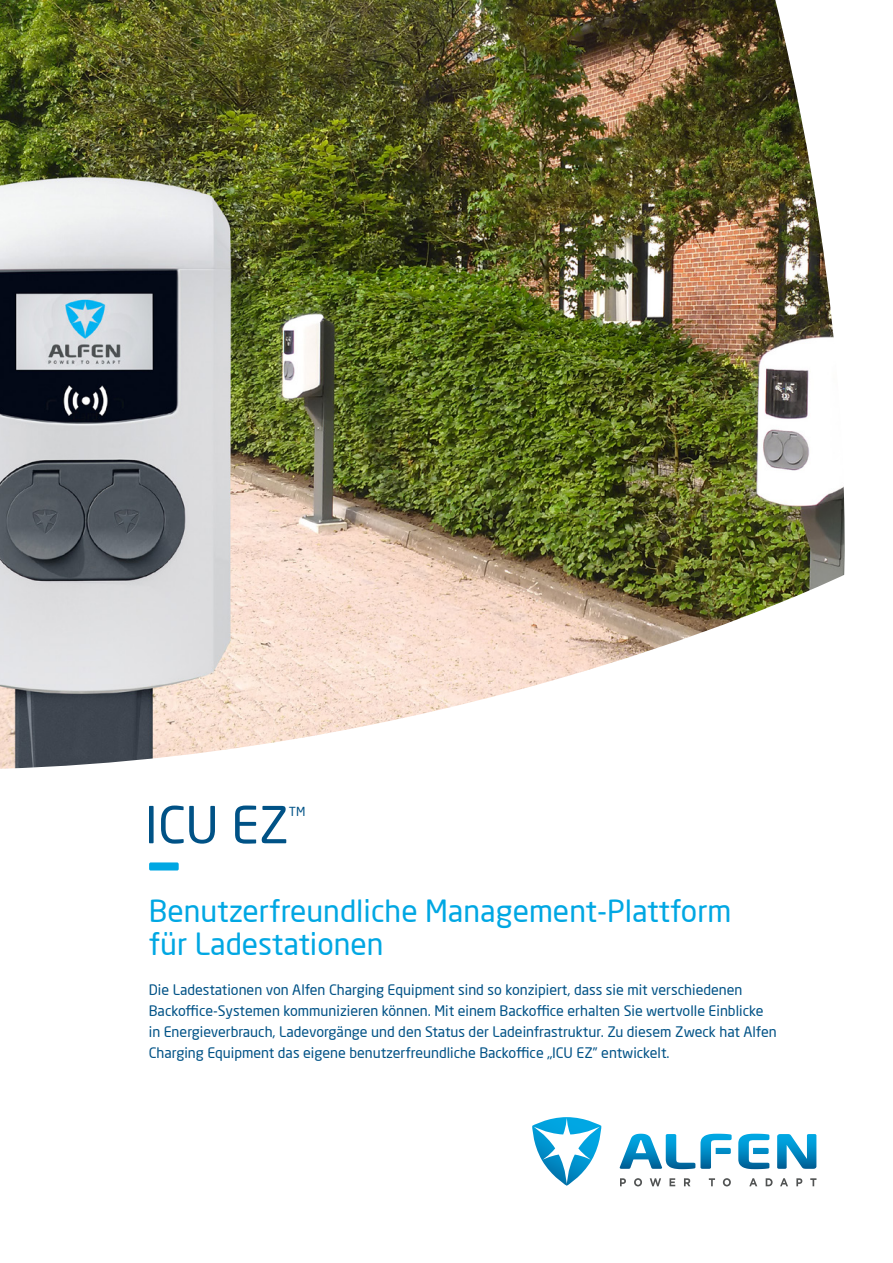
<style>
.page{position:relative;width:893px;height:1263px;background:#fff}
.page>*{position:absolute;margin:0;border:0;box-sizing:border-box;transform-origin:0 0}
.t1{font:108.75px "Neo Sans Pro";color:#00a7e3;scale:.8 1}
.t2{font:50.25px "Neo Sans Pro";color:#005286}
.t3{font:30px "Neo Sans Pro";color:#00a7e3}
.t4{font:14.25px/21px "Neo Sans Pro";color:#005286}
.t5{font:12.3px "Neo Sans Pro";color:#005286}
</style>
<div class="page">
<svg style="left:777px;top:1134px;width:39px;height:35px"></svg>
<svg style="left:620px;top:1134px;width:112px;height:35px"></svg>
<svg style="left:738px;top:1134px;width:31px;height:35px"></svg>
<svg style="left:532px;top:1117px;width:69px;height:69px"></svg>
<svg style="left:620px;top:1178px;width:6px;height:8px"></svg>
<svg style="left:634px;top:1178px;width:8px;height:8px"></svg>
<svg style="left:650px;top:1178px;width:11px;height:8px"></svg>
<svg style="left:669px;top:1178px;width:6px;height:8px"></svg>
<svg style="left:684px;top:1178px;width:6px;height:8px"></svg>
<svg style="left:709px;top:1178px;width:6px;height:8px"></svg>
<svg style="left:723px;top:1178px;width:8px;height:8px"></svg>
<svg style="left:749px;top:1178px;width:8px;height:8px"></svg>
<svg style="left:766px;top:1178px;width:7px;height:8px"></svg>
<svg style="left:780px;top:1178px;width:8px;height:8px"></svg>
<svg style="left:796px;top:1178px;width:6px;height:8px"></svg>
<svg style="left:810px;top:1178px;width:6px;height:8px"></svg>
<img style="left:0;top:0;width:845px;height:769px">
<p class="t2" style="left:145px;top:794px;width:146px">ICU EZ</p>
<p class="t5" style="left:289px;top:804px;width:18px">TM</p>
<p class="t1" style="left:150px;top:791px;width:35px">–</p>
<p class="t3" style="left:149px;top:893px;width:584px">Benutzerfreundliche Management-Plattform</p>
<p class="t3" style="left:149px;top:926px;width:236px">für Ladestationen</p>
<p class="t4" style="left:149px;top:979px;width:629px">Die Ladestationen von Alfen Charging Equipment sind so konzipiert, dass sie mit verschiedenen Backoffice-Systemen kommunizieren können. Mit einem Backoffice erhalten Sie wertvolle Einblicke in Energieverbrauch, Ladevorgänge und den Status der Ladeinfrastruktur. Zu diesem Zweck hat Alfen Charging Equipment das eigene benutzerfreundliche Backoffice „ICU EZ” entwickelt.</p>
</div>
